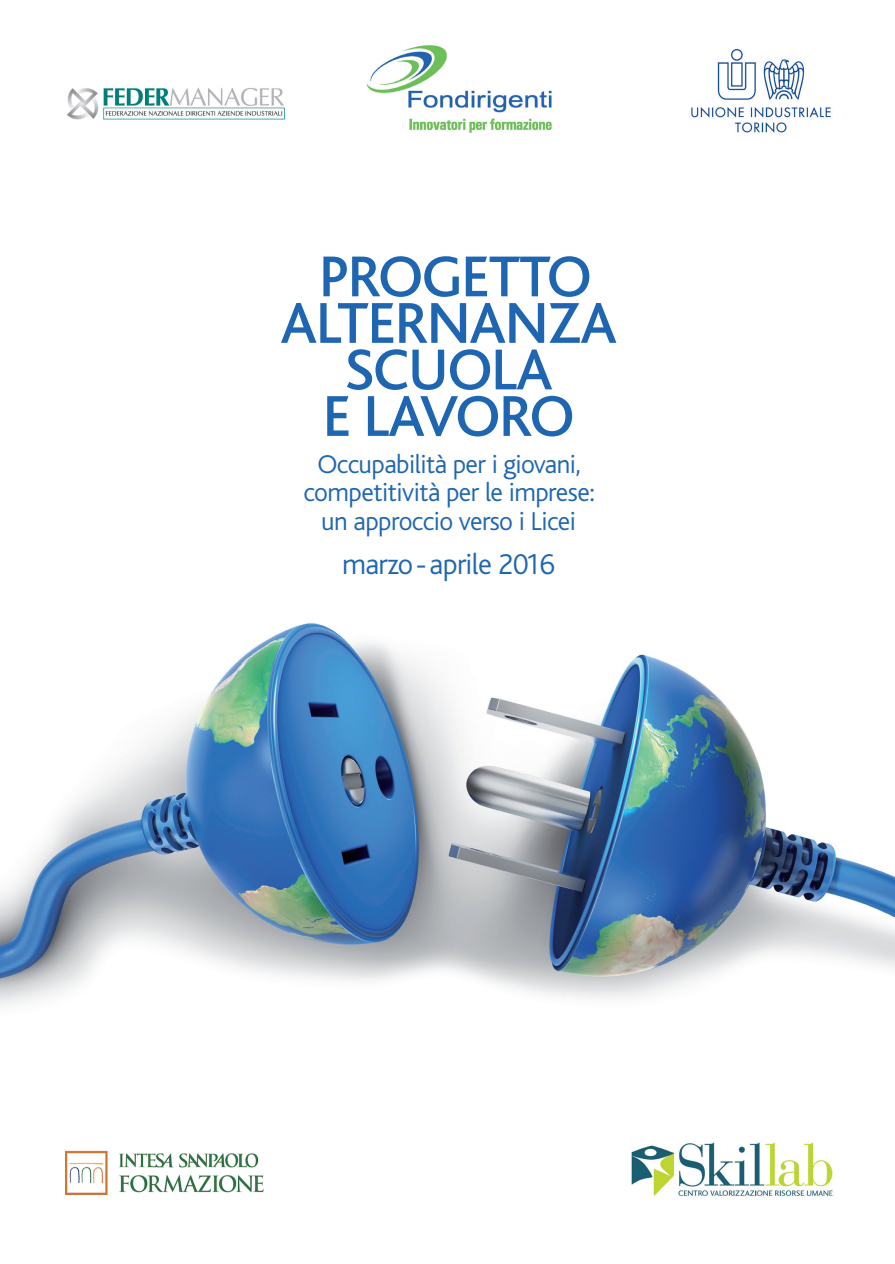
<style>
.page{position:relative;width:895px;height:1264px;background:#fff}
.page>*{position:absolute;margin:0;border:0;box-sizing:border-box;transform-origin:0 0}
.t1{font:500 60.3px "Bliss";letter-spacing:-.02em;color:#1f66b2}
.t2{font:300 30px "Bliss";letter-spacing:-.02em;color:#1f66b2}
.t3{font:300 27px "Bliss";letter-spacing:-.02em;color:#1f66b2}
</style>
<div class="page">
<img style="left:0;top:623px;width:894px;height:383px">
<img style="left:631px;top:1142px;width:202px;height:54px">
<img style="left:691px;top:48px;width:140px;height:85px">
<img style="left:66px;top:1150px;width:198px;height:43px">
<img style="left:67px;top:88px;width:218px;height:32px">
<img style="left:366px;top:45px;width:186px;height:87px">
<p class="t1" style="left:319px;top:245px;width:274px">PROGETTO</p>
<p class="t1" style="left:280px;top:291px;width:338px">ALTERNANZA</p>
<p class="t1" style="left:344px;top:338px;width:209px">SCUOLA</p>
<p class="t1" style="left:322px;top:384px;width:253px">E LAVORO</p>
<p class="t3" style="left:317px;top:450px;width:265px">Occupabilità per i giovani,</p>
<p class="t3" style="left:303px;top:478px;width:292px">competitività per le imprese:</p>
<p class="t3" style="left:321px;top:507px;width:256px">un approccio verso i Licei</p>
<p class="t2" style="left:342px;top:548px;width:214px">marzo - aprile 2016</p>
</div>
